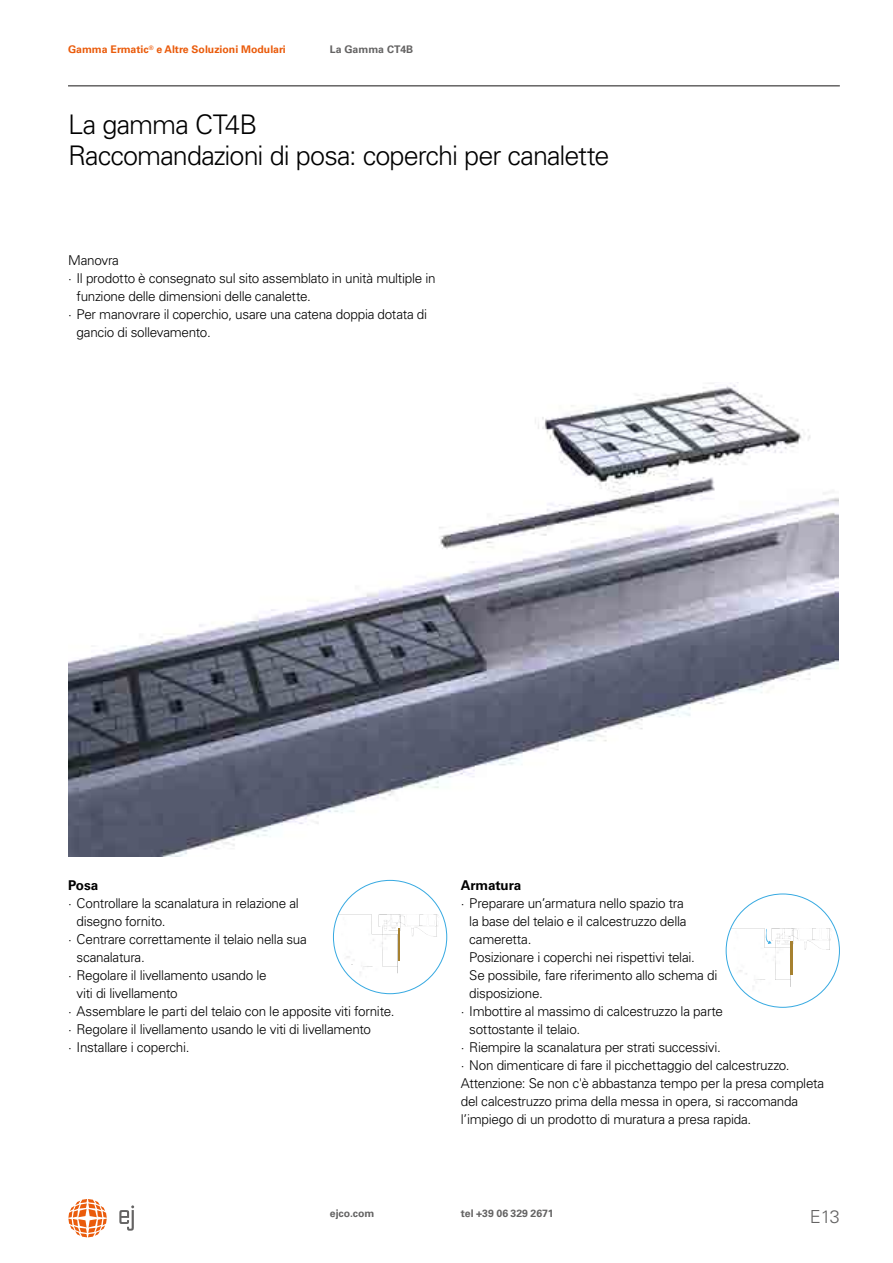
<style>
.page{position:relative;width:893px;height:1263px;background:#fff}
.page>*{position:absolute;margin:0;border:0;box-sizing:border-box;transform-origin:0 0}
.t1{font:300 27px/31.5px "Univers LT Pro 45";letter-spacing:-.035em;color:#000}
.t2{font:300 18px "Univers LT Pro 45";color:#646363}
.t3{font:300 13.5px "Univers LT Pro 45";letter-spacing:-.02em;color:#000}
.t4{font:700 13.5px "Univers LT Pro 65";letter-spacing:-.01em;color:#000}
.t5{font:700 10.5px "Univers LT Pro 65";color:#ea5b0b}
.t6{font:700 10.5px "Univers LT Pro 65";color:#646363}
.t7{font:300 8.1px "Univers LT Pro 45";color:#030402}
</style>
<div class="page">
<hr style="left:68px;top:85px;width:772px;height:2px;background:#646363">
<svg style="left:119px;top:1205px;width:15px;height:26px"></svg>
<svg style="left:68px;top:1199px;width:39px;height:38px"></svg>
<img style="left:68px;top:383px;width:771px;height:473px">
<img style="left:337px;top:880px;width:110px;height:81px">
<img style="left:349px;top:961px;width:92px;height:33px">
<svg style="left:333px;top:915px;width:68px;height:62px"></svg>
<img style="left:398px;top:936px;width:2px;height:24px">
<img style="left:382px;top:915px;width:57px;height:21px">
<img style="left:730px;top:894px;width:109px;height:81px">
<img style="left:742px;top:975px;width:92px;height:32px">
<img style="left:794px;top:928px;width:38px;height:22px">
<svg style="left:726px;top:928px;width:68px;height:63px"></svg>
<p class="t5" style="left:68px;top:43px;width:219px">Gamma Ermatic<sup>®</sup> e Altre Soluzioni Modulari</p>
<p class="t6" style="left:330px;top:43px;width:85px">La Gamma CT4B</p>
<h1 class="t1" style="left:68px;top:108px;width:543px">La gamma CT4B<br>Raccomandazioni di posa: coperchi per canalette</h1>
<p class="t3" style="left:68px;top:252px;width:53px">Manovra</p>
<p class="t3" style="left:68px;top:270px;width:369px">· Il prodotto è consegnato sul sito assemblato in unità multiple in</p>
<p class="t3" style="left:77px;top:288px;width:236px">funzione delle dimensioni delle canalette.</p>
<p class="t3" style="left:68px;top:306px;width:361px">· Per manovrare il coperchio, usare una catena doppia dotata di</p>
<p class="t3" style="left:77px;top:324px;width:136px">gancio di sollevamento.</p>
<p class="t4" style="left:68px;top:877px;width:32px">Posa</p>
<p class="t3" style="left:68px;top:895px;width:232px">· Controllare la scanalatura in relazione al</p>
<p class="t3" style="left:77px;top:913px;width:91px">disegno fornito.</p>
<p class="t3" style="left:68px;top:931px;width:240px">· Centrare correttamente il telaio nella sua</p>
<p class="t3" style="left:77px;top:949px;width:70px">scanalatura.</p>
<p class="t3" style="left:68px;top:967px;width:200px">· Regolare il livellamento usando le</p>
<p class="t3" style="left:77px;top:985px;width:103px">viti di livellamento</p>
<p class="t3" style="left:68px;top:1003px;width:328px">· Assemblare le parti del telaio con le apposite viti fornite.</p>
<p class="t3" style="left:68px;top:1021px;width:304px">· Regolare il livellamento usando le viti di livellamento</p>
<p class="t3" style="left:68px;top:1039px;width:123px">· Installare i coperchi.</p>
<p class="t7" style="left:100px;top:913px;width:15px;rotate:-90deg">200</p>
<p class="t6" style="left:330px;top:1207px;width:46px">ejco.com</p>
<p class="t4" style="left:461px;top:877px;width:62px">Armatura</p>
<p class="t3" style="left:461px;top:895px;width:225px">· Preparare un’armatura nello spazio tra</p>
<p class="t3" style="left:469px;top:913px;width:219px">la base del telaio e il calcestruzzo della</p>
<p class="t3" style="left:469px;top:931px;width:64px">cameretta.</p>
<p class="t3" style="left:469px;top:949px;width:227px">Posizionare i coperchi nei rispettivi telai.</p>
<p class="t3" style="left:469px;top:967px;width:250px">Se possibile, fare riferimento allo schema di</p>
<p class="t3" style="left:469px;top:985px;width:75px">disposizione.</p>
<p class="t3" style="left:461px;top:1003px;width:264px">· Imbottire al massimo di calcestruzzo la parte</p>
<p class="t3" style="left:469px;top:1021px;width:113px">sottostante il telaio.</p>
<p class="t3" style="left:461px;top:1039px;width:262px">· Riempire la scanalatura per strati successivi.</p>
<p class="t3" style="left:461px;top:1057px;width:330px">· Non dimenticare di fare il picchettaggio del calcestruzzo.</p>
<p class="t3" style="left:461px;top:1075px;width:365px">Attenzione: Se non c'è abbastanza tempo per la presa completa</p>
<p class="t3" style="left:461px;top:1093px;width:339px">del calcestruzzo prima della messa in opera, si raccomanda</p>
<p class="t3" style="left:461px;top:1111px;width:292px">l’impiego di un prodotto di muratura a presa rapida.</p>
<p class="t7" style="left:492px;top:926px;width:15px;rotate:-90deg">200</p>
<p class="t6" style="left:461px;top:1207px;width:94px">tel +39 06 329 2671</p>
<h2 class="t2" style="left:810px;top:1205px;width:32px">E13</h2>
</div>
